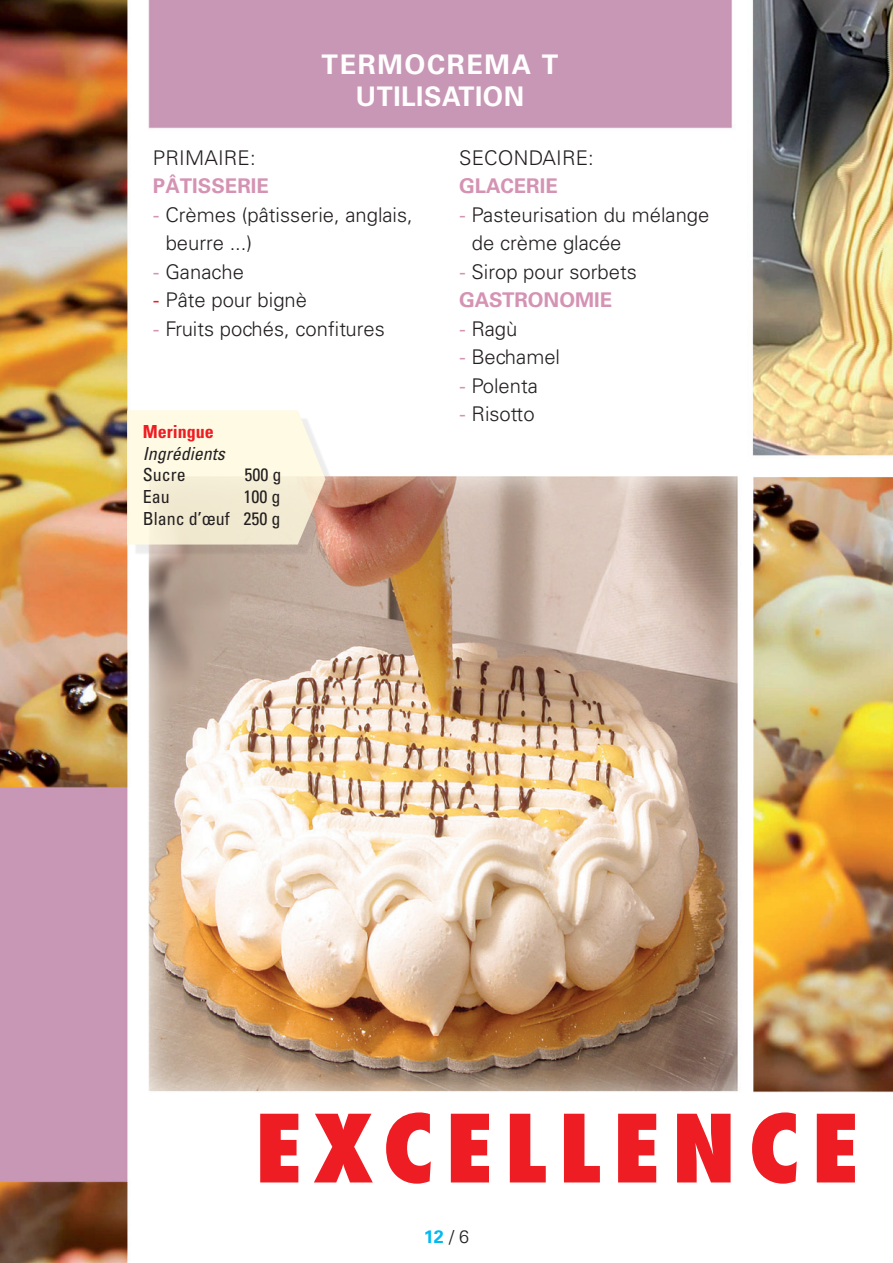
<style>
.page{position:relative;width:893px;height:1263px;background:#fff}
.page>*{position:absolute;margin:0;border:0;box-sizing:border-box;transform-origin:0 0}
.t1{font:800 condensed 91.2px "Futura";letter-spacing:.12em;color:#ee1d23;scale:1.11 1}
.t2{font:700 27px "Univers";letter-spacing:.06em;color:#fff}
.t3{font:700 27px "Univers";letter-spacing:.02em;color:#fff}
.t4{font:300 20.25px/28.5px "Univers";color:#231f20}
.t5{font:700 20.25px "Univers";color:#d593b4}
.t6{font:condensed 18px "Univers";color:#231f20}
.t7{font:italic condensed 18px "Univers";color:#231f20}
.t8{font:700 condensed 18px "Univers";color:#ee1d23}
.t9{font:700 18px "Univers";color:#00baf1}
.s1{font-weight:400;color:#d593b4}
.s2{font-weight:400;color:#ee1d23}
.s3{font-weight:300;color:#231f20}
</style>
<div class="page">
<img style="left:0;top:0;width:893px;height:1263px">
<div style="left:134px;top:417px;width:203px;height:139px;background:#231f20;opacity:.1"></div>
<svg style="left:127px;top:410px;width:199px;height:134px"></svg>
<p class="t2" style="left:322px;top:49px;width:238px">TERMOCREMA T</p>
<p class="t3" style="left:356px;top:80px;width:170px">UTILISATION</p>
<p class="t4" style="left:153px;top:143px;width:104px">PRIMAIRE:</p>
<p class="t5" style="left:153px;top:174px;width:117px">PÂTISSERIE</p>
<p class="t4" style="left:166px;top:200px;width:249px;text-indent:-13px"><span class="s1">-</span> Crèmes (pâtisserie, anglais, beurre ...)</p>
<p class="t4" style="left:153px;top:257px;width:93px"><span class="s1">-</span> Ganache</p>
<p class="t4" style="left:153px;top:286px;width:156px"><span class="s2">-</span> Pâte pour bignè</p>
<p class="t4" style="left:153px;top:314px;width:234px"><span class="s1">-</span> Fruits pochés, confitures</p>
<p class="t8" style="left:143px;top:421px;width:72px">Meringue</p>
<p class="t7" style="left:143px;top:442px;width:83px">Ingrédients</p>
<p class="t6" style="left:143px;top:464px;width:45px">Sucre</p>
<p class="t6" style="left:244px;top:464px;width:38px">500 g</p>
<p class="t6" style="left:143px;top:485px;width:28px">Eau</p>
<p class="t6" style="left:244px;top:485px;width:38px">100 g</p>
<p class="t6" style="left:143px;top:507px;width:139px">Blanc d’œuf 250 g</p>
<p class="t4" style="left:459px;top:143px;width:136px">SECONDAIRE:</p>
<p class="t5" style="left:459px;top:174px;width:100px">GLACERIE</p>
<p class="t4" style="left:472px;top:200px;width:239px;text-indent:-13px"><span class="s1">-</span> Pasteurisation du mélange de crème glacée</p>
<p class="t4" style="left:459px;top:257px;width:179px"><span class="s1">-</span> Sirop pour sorbets</p>
<p class="t5" style="left:459px;top:288px;width:155px">GASTRONOMIE</p>
<p class="t4" style="left:459px;top:314px;width:60px"><span class="s1">-</span> Ragù</p>
<p class="t4" style="left:459px;top:343px;width:102px"><span class="s1">-</span> Bechamel</p>
<p class="t4" style="left:459px;top:371px;width:80px"><span class="s1">-</span> Polenta</p>
<p class="t4" style="left:459px;top:400px;width:77px"><span class="s1">-</span> Risotto</p>
<p class="t1" style="left:255px;top:1086px;width:545px">EXCELLENCE</p>
<p class="t9" style="left:424px;top:1226px;width:47px">12 <span class="s3">/ 6</span></p>
</div>
